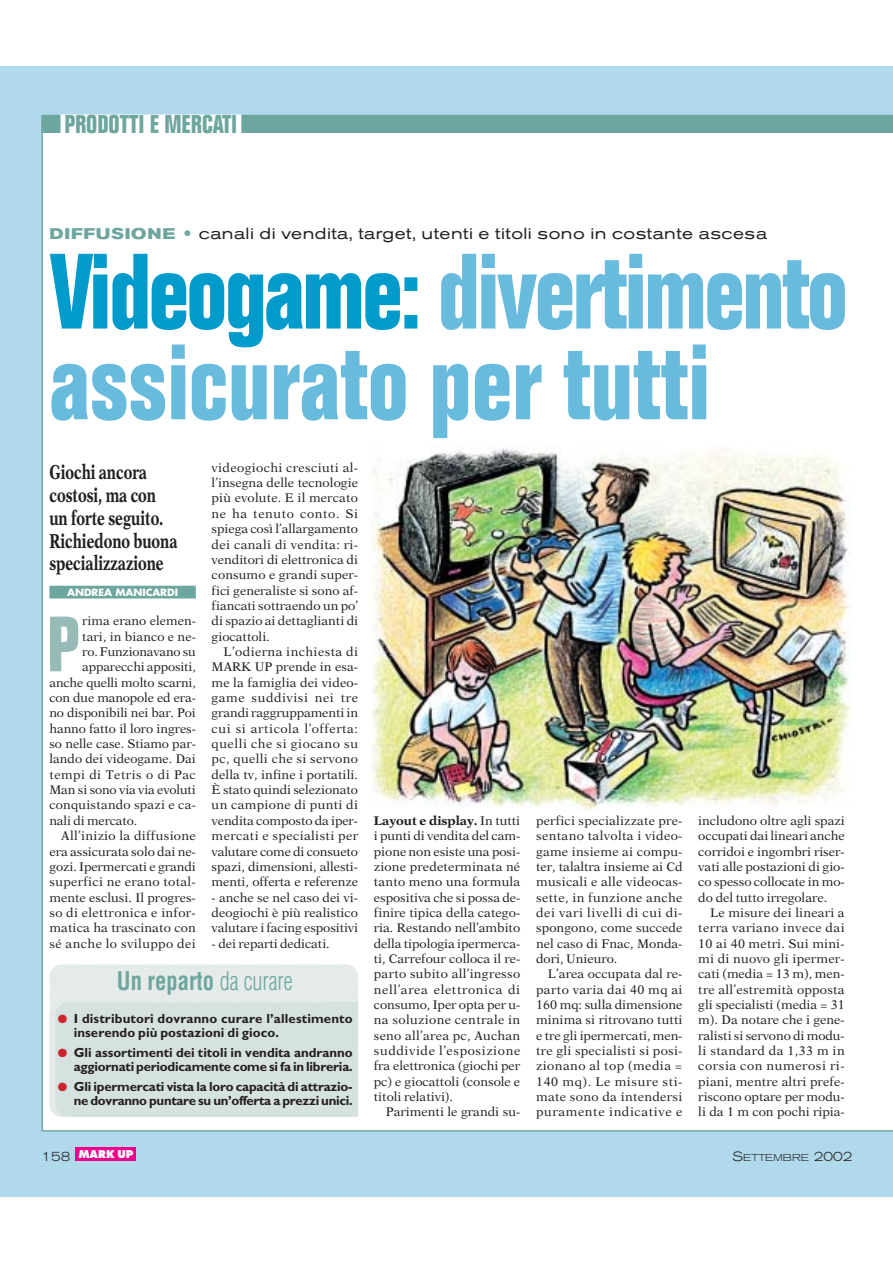
<style>
.page{position:relative;width:893px;height:1262px;background:#fff}
.page>*{position:absolute;margin:0;border:0;box-sizing:border-box;transform-origin:0 0}
.t1{font:700 condensed 104.7px/90.8px "Folio";letter-spacing:-.025em;color:#68bbdd;scale:.95 1}
.t2{font:700 condensed 76.65px "Folio";color:#97bbb7}
.t3{font:700 condensed 25.05px "Helvetica";color:#6da69f;scale:.9 1}
.t4{font:700 condensed 25.05px "Folio";color:#6da69f}
.t5{font:700 20.25px/22.8px "New Aster";color:#231f20;scale:.7 1}
.t6{font:expanded 16.05px "Akzidenz Grotesk BE";letter-spacing:.03em;color:#231f20}
.t7{font:700 13.2px/14px "Gill Sans";letter-spacing:-.015em;color:#231f20;text-align:right}
.t8{font:700 13.2px/14px "Gill Sans";letter-spacing:.01em;color:#231f20}
.t9{font:12.6px/15.3px "New Aster";color:#231f20;text-align:justify}
.t10{font:12.6px "New Aster";letter-spacing:.025em;color:#231f20}
.t11{font:12.6px "New Aster";letter-spacing:.03em;color:#231f20}
.t12{font:12.6px "New Aster";letter-spacing:.02em;color:#231f20}
.t13{font:12.6px "New Aster";letter-spacing:.035em;color:#231f20}
.t14{font:12.6px "New Aster";letter-spacing:.04em;color:#231f20}
.t15{font:800 10.35px "Futura";color:#fff}
.t16{font:300 expanded 9.9px "Akzidenz Grotesk BE";color:#231f20}
.t17{font:700 9.75px "Futura";letter-spacing:-.005em;color:#fff;scale:1.05 1}
.s1{font-weight:700;font-size:15.3px;color:#6da69f}
.s2{font-family:"Futura";font-weight:800;font-stretch:normal;font-size:15.3px;color:#6da69f}
.s3{color:#009bca}
.s4{font-weight:300}
.s5{color:#ccc}
.s6{font-weight:700}
.s7{font-family:"Akzidenz Grotesk BE";font-weight:300;font-stretch:expanded;font-size:13.2px;color:#231f20}
.s8{font-size:13.2px}
</style>
<div class="page">
<div style="left:0;top:66px;width:892px;height:1130px;background:#b1d9ec"></div>
<div style="left:42px;top:133px;width:850px;height:998px;background:#fff"></div>
<div style="left:42px;top:115px;width:850px;height:18px;background:#6da69f"></div>
<div style="left:60px;top:114px;width:181px;height:38px;background:#fff"></div>
<div style="left:75px;top:1147px;width:61px;height:13px;background:#ec008c"></div>
<div style="left:49px;top:585px;width:147px;height:13px;background:#6da69f"></div>
<img style="left:371px;top:446px;width:486px;height:365px">
<div style="left:49px;top:964px;width:309px;height:152px;background:#e5ebea;border-radius:12px"></div>
<div style="left:55px;top:1002px;width:303px;height:114px;background:#d6e2df;border-radius:12px"></div>
<div style="left:327px;top:1002px;width:31px;height:114px;background:#d6e2df"></div>
<h3 class="t4" style="left:64px;top:115px;width:174px">PRODOTTI E MERCATI</h3>
<p class="t6" style="left:49px;top:227px;width:719px"><span class="s1">DIFFUSIONE</span> <span class="s2">•</span> canali di vendita, target, utenti e titoli sono in costante ascesa</p>
<h1 class="t1" style="left:49px;top:255px;width:841px"><span class="s3">Videogame:</span> divertimento assicurato per tutti</h1>
<h3 class="t5" style="left:49px;top:462px;width:184px">Giochi ancora costosi, ma con un forte seguito.<br>Richiedono buona specializzazione</h3>
<p class="t17" style="left:67px;top:588px;width:107px">ANDREA MANICARDI</p>
<h2 class="t2" style="left:47px;top:616px;width:34px">P</h2>
<p class="t9" style="left:82px;top:614px;width:115px">rima erano elemen-</p>
<p class="t9" style="left:82px;top:629px;width:115px">tari, in bianco e ne-</p>
<p class="t9" style="left:82px;top:645px;width:115px">ro. Funzionavano su</p>
<p class="t9" style="left:82px;top:660px;width:115px">apparecchi appositi,</p>
<p class="t9" style="left:49px;top:675px;width:148px">anche quelli molto scarni,</p>
<p class="t9" style="left:49px;top:691px;width:148px">con due manopole ed era-</p>
<p class="t9" style="left:49px;top:706px;width:148px">no disponibili nei bar. Poi</p>
<p class="t9" style="left:49px;top:721px;width:148px">hanno fatto il loro ingres-</p>
<p class="t9" style="left:49px;top:737px;width:148px">so nelle case. Stiamo par-</p>
<p class="t9" style="left:49px;top:752px;width:148px">lando dei videogame. Dai</p>
<p class="t14" style="left:49px;top:769px;width:148px">tempi di Tetris o di Pac</p>
<p class="t9" style="left:49px;top:783px;width:148px">Man si sono via via evoluti</p>
<p class="t12" style="left:49px;top:799px;width:148px">conquistando spazi e ca-</p>
<p class="t9" style="left:49px;top:813px;width:89px">nali di mercato.</p>
<p class="t10" style="left:61px;top:830px;width:136px">All’inizio la diffusione</p>
<p class="t9" style="left:49px;top:844px;width:148px">era assicurata solo dai ne-</p>
<p class="t9" style="left:49px;top:859px;width:148px">gozi. Ipermercati e grandi</p>
<p class="t11" style="left:49px;top:876px;width:148px">superfici ne erano total-</p>
<p class="t9" style="left:49px;top:890px;width:148px">mente esclusi. Il progres-</p>
<p class="t10" style="left:49px;top:907px;width:148px">so di elettronica e infor-</p>
<p class="t9" style="left:49px;top:921px;width:148px">matica ha trascinato con</p>
<p class="t13" style="left:49px;top:938px;width:148px">sé anche lo sviluppo dei</p>
<p class="t9" style="left:212px;top:460px;width:148px">videogiochi cresciuti al&shy;l’insegna delle tecnologie più evolute. E il mercato ne ha tenuto conto. Si spiega così l’allargamento dei canali di vendita: ri&shy;venditori di elettronica di consumo e grandi super&shy;fici generaliste si sono af&shy;fiancati sottraendo un po’ di spazio ai dettaglianti di giocattoli.</p>
<p class="t9" style="left:212px;top:645px;width:148px;text-indent:12px">L’odierna inchiesta di MARK UP prende in esa&shy;me la famiglia dei video&shy;game suddivisi nei tre grandi raggruppamenti in cui si articola l’offerta: quelli che si giocano su pc, quelli che si servono della tv, infine i portatili.<br>È stato quindi selezionato un campione di punti di vendita composto da iper&shy;mercati e specialisti per valutare come di consueto spazi, dimensioni, allesti&shy;menti, offerta e referenze</p>
<p class="t9" style="left:212px;top:890px;width:148px">- anche se nel caso dei vi&shy;deogiochi è più realistico valutare i facing espositivi</p>
<p class="t9" style="left:212px;top:936px;width:119px">- dei reparti dedicati.</p>
<h3 class="t3" style="left:117px;top:971px;width:197px">Un reparto <span class="s4">da curare</span></h3>
<p class="t8" style="left:74px;top:1012px;width:280px;text-indent:-15px"><span class="s5">●</span> I distributori dovranno curare l’allestimento inserendo più postazioni di gioco.</p>
<p class="t7" style="left:59px;top:1046px;width:296px"><span class="s5">●</span> Gli assortimenti dei titoli in vendita andranno aggiornati periodicamente come si fa in libreria.</p>
<p class="t7" style="left:59px;top:1080px;width:295px"><span class="s5">●</span> Gli ipermercati vista la loro capacità di attrazio&shy;ne dovranno puntare su un’offerta a prezzi unici.</p>
<p class="t9" style="left:374px;top:813px;width:148px"><span class="s6">Layout e display.</span> In tutti i punti di vendita del cam&shy;pione non esiste una posi&shy;zione predeterminata né tanto meno una formula espositiva che si possa de&shy;finire tipica della catego&shy;ria. Restando nell’ambito della tipologia ipermerca&shy;ti, Carrefour colloca il re&shy;parto subito all’ingresso nell’area elettronica di consumo, Iper opta per u&shy;na soluzione centrale in seno all’area pc, Auchan suddivide l’esposizione fra elettronica (giochi per pc) e giocattoli (console e titoli relativi).</p>
<p class="t9" style="left:386px;top:1105px;width:136px">Parimenti le grandi su-</p>
<p class="t9" style="left:536px;top:813px;width:148px">perfici specializzate pre&shy;sentano talvolta i video&shy;game insieme ai compu&shy;ter, talaltra insieme ai Cd musicali e alle videocas&shy;sette, in funzione anche dei vari livelli di cui di&shy;spongono, come succede nel caso di Fnac, Monda&shy;dori, Unieuro.</p>
<p class="t9" style="left:536px;top:967px;width:148px;text-indent:12px">L’area occupata dal re&shy;parto varia dai 40 mq ai 160 mq: sulla dimensione minima si ritrovano tutti e tre gli ipermercati, men&shy;tre gli specialisti si posi&shy;zionano al top (media = 140 mq). Le misure sti&shy;mate sono da intendersi puramente indicative e</p>
<p class="t9" style="left:698px;top:813px;width:148px">includono oltre agli spazi occupati dai lineari anche corridoi e ingombri riser&shy;vati alle postazioni di gio&shy;co spesso collocate in mo&shy;do del tutto irregolare.</p>
<p class="t9" style="left:698px;top:905px;width:148px;text-indent:12px">Le misure dei lineari a terra variano invece dai 10 ai 40 metri. Sui mini&shy;mi di nuovo gli ipermer&shy;cati (media = 13 m), men&shy;tre all’estremità opposta gli specialisti (media = 31 m). Da notare che i gene&shy;ralisti si servono di modu&shy;li standard da 1,33 m in corsia con numerosi ri&shy;piani, mentre altri prefe&shy;riscono optare per modu&shy;li da 1 m con pochi ripia-</p>
<p class="t15" style="left:42px;top:1149px;width:93px"><span class="s7">158</span> MARK UP</p>
<p class="t16" style="left:732px;top:1153px;width:122px"><span class="s8">S</span>ETTEMBRE <span class="s8">2002</span></p>
</div>
